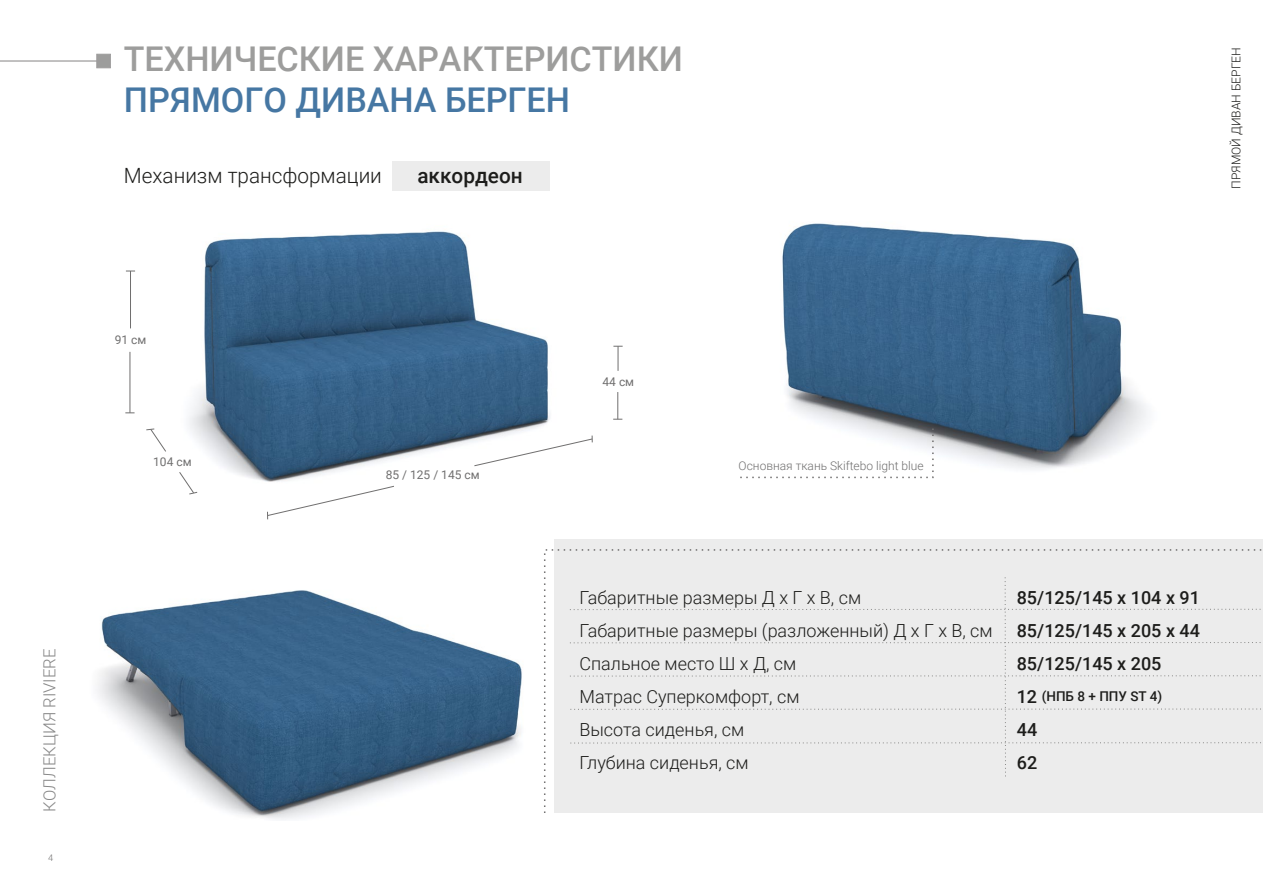
<style>
.page{position:relative;width:1263px;height:893px;background:#fff}
.page>*{position:absolute;margin:0;border:0;box-sizing:border-box;transform-origin:0 0}
.t1{font:500 34.05px "Roboto";color:#9d9d9c}
.t2{font:500 34.05px "Roboto";color:#4677a3}
.t3{font:300 21px "Roboto";color:#1d1d1b}
.t4{font:500 21px "Roboto";color:#1d1d1b}
.t5{font:300 18px/33px "Roboto";color:#1d1d1b}
.t6{font:500 18px/33px "Roboto";color:#1d1d1b;text-align:justify}
.t7{font:300 16.65px "Roboto";color:#878787}
.t8{font:500 13.5px "Roboto";color:#1d1d1b}
.t9{font:300 12.15px "Roboto";color:#1d1d1b}
.t10{font:300 12px "Roboto";color:#706f6f}
.t11{font:12px "Roboto";color:#706f6f}
.t12{font:300 9.15px "Roboto";color:#706f6f}
.s1{font-size:18px}
</style>
<div class="page">
<img style="left:782px;top:223px;width:365px;height:247px">
<div style="left:96px;top:54px;width:15px;height:14px;background:#9d9d9c;border:1px solid #9d9c9c"></div>
<hr style="left:0;top:60px;width:104px;height:2px;background:#9d9c9c">
<img style="left:97px;top:590px;width:425px;height:230px">
<img style="left:132px;top:231px;width:491px;height:289px">
<div style="left:554px;top:539px;width:709px;height:274px;background:#ececec"></div>
<svg style="left:544px;top:549px;width:718px;height:264px"></svg>
<svg style="left:267px;top:485px;width:128px;height:34px"></svg>
<svg style="left:473px;top:436px;width:120px;height:31px"></svg>
<svg style="left:178px;top:471px;width:20px;height:24px"></svg>
<svg style="left:145px;top:428px;width:22px;height:25px"></svg>
<hr style="left:130px;top:352px;width:1px;height:61px;background:#706f6f">
<hr style="left:130px;top:271px;width:1px;height:57px;background:#706f6f">
<svg style="left:570px;top:576px;width:692px;height:200px"></svg>
<div style="left:392px;top:161px;width:158px;height:30px;background:#ececec"></div>
<svg style="left:613px;top:392px;width:9px;height:28px"></svg>
<svg style="left:613px;top:346px;width:10px;height:25px"></svg>
<svg style="left:740px;top:425px;width:194px;height:54px"></svg>
<h1 class="t1" style="left:124px;top:35px;width:560px">ТЕХНИЧЕСКИЕ ХАРАКТЕРИСТИКИ</h1>
<h1 class="t2" style="left:124px;top:76px;width:448px">ПРЯМОГО ДИВАНА БЕРГЕН</h1>
<p class="t3" style="left:124px;top:160px;width:260px">Механизм трансформации</p>
<p class="t4" style="left:417px;top:160px;width:107px">аккордеон</p>
<p class="t9" style="left:1228px;top:189px;width:143px;rotate:-90deg">ПРЯМОЙ ДИВАН БЕРГЕН</p>
<p class="t11" style="left:115px;top:331px;width:33px">91 см</p>
<p class="t11" style="left:153px;top:453px;width:40px">104 см</p>
<p class="t7" style="left:38px;top:811px;width:164px;rotate:-90deg">КОЛЛЕКЦИЯ RIVIERE</p>
<p class="t12" style="left:48px;top:851px;width:7px">4</p>
<p class="t11" style="left:386px;top:466px;width:95px">85 / 125 / 145 см</p>
<p class="t11" style="left:602px;top:373px;width:33px">44 см</p>
<p class="t10" style="left:739px;top:457px;width:187px">Основная ткань Skiftebo light blue</p>
<p class="t5" style="left:579px;top:580px;width:415px">Габаритные размеры Д х Г х В, см<br>Габаритные размеры (разложенный) Д х Г х В, см<br>Спальное место Ш х Д, см<br>Матрас Суперкомфорт, см<br>Высота сиденья, см<br>Глубина сиденья, см</p>
<p class="t6" style="left:1017px;top:580px;width:185px">85/125/145 х 104 х 91<br>85/125/145 х 205 х 44<br>85/125/145 х 205</p>
<p class="t8" style="left:1017px;top:687px;width:147px"><span class="s1">12</span> (НПБ 8 + ППУ ST 4)</p>
<p class="t6" style="left:1017px;top:712px;width:22px">44<br>62</p>
</div>
